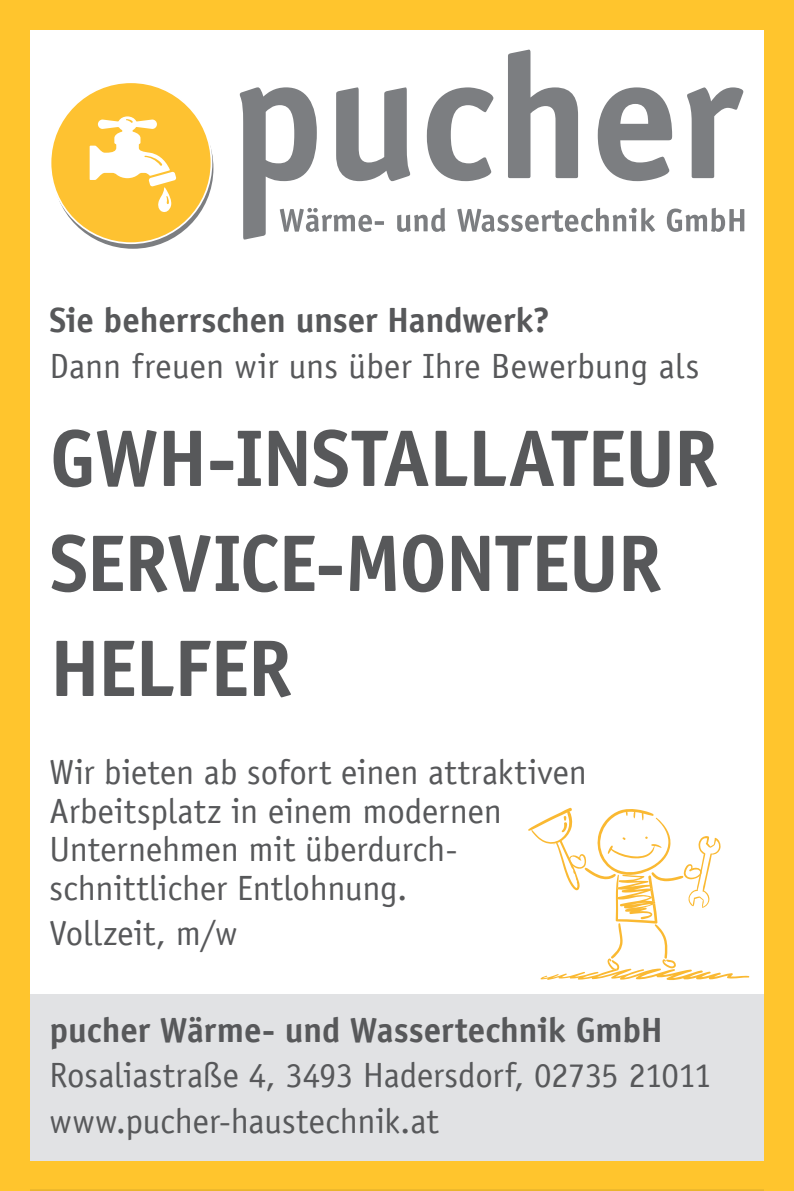
<style>
.page{position:relative;width:794px;height:1191px;background:#fff}
.page>*{position:absolute;margin:0;border:0;box-sizing:border-box;transform-origin:0 0}
.t1{font:700 80.5px/105px "Officina Sans LT";letter-spacing:-.02em;color:#57585a}
.t2{font:35px/38.5px "Officina Sans LT";letter-spacing:-.005em;color:#57585a}
.t3{font:700 35px "Officina Sans LT";letter-spacing:-.005em;color:#57585a}
</style>
<div class="page">
<div style="left:0;top:994px;width:794px;height:169px;background:#e1e2e4"></div>
<div style="left:0;top:1161px;width:794px;height:30px;background:#ffc52d"></div>
<svg style="left:240px;top:50px;width:504px;height:189px"></svg>
<svg style="left:52px;top:88px;width:161px;height:161px"></svg>
<div style="left:50px;top:82px;width:161px;height:161px;background:#fec231;border-radius:50%"></div>
<svg style="left:90px;top:116px;width:86px;height:96px"></svg>
<svg style="left:528px;top:807px;width:221px;height:173px"></svg>
<div style="left:0;top:0;width:794px;height:30px;background:#ffc52d"></div>
<div style="left:764px;top:0;width:30px;height:1191px;background:#ffc52d"></div>
<div style="left:0;top:0;width:30px;height:1191px;background:#ffc52d"></div>
<p class="t3" style="left:50px;top:299px;width:502px">Sie beherrschen unser Handwerk?</p>
<p class="t2" style="left:50px;top:347px;width:651px">Dann freuen wir uns über Ihre Bewerbung als</p>
<h1 class="t1" style="left:50px;top:405px;width:670px">GWH-INSTALLATEUR<br>SERVICE-MONTEUR<br>HELFER</h1>
<p class="t2" style="left:50px;top:753px;width:539px">Wir bieten ab sofort einen attraktiven<br>Arbeitsplatz in einem modernen<br>Unternehmen mit überdurch&shy;schnittlicher Entlohnung.</p>
<p class="t2" style="left:50px;top:914px;width:189px">Vollzeit, m/w</p>
<p class="t3" style="left:50px;top:1007px;width:615px">pucher Wärme- und Wassertechnik GmbH</p>
<p class="t2" style="left:50px;top:1052px;width:663px;line-height:45.5px">Rosaliastraße 4, 3493 Hadersdorf, 02735 21011 www.pucher-haustechnik.at</p>
</div>
